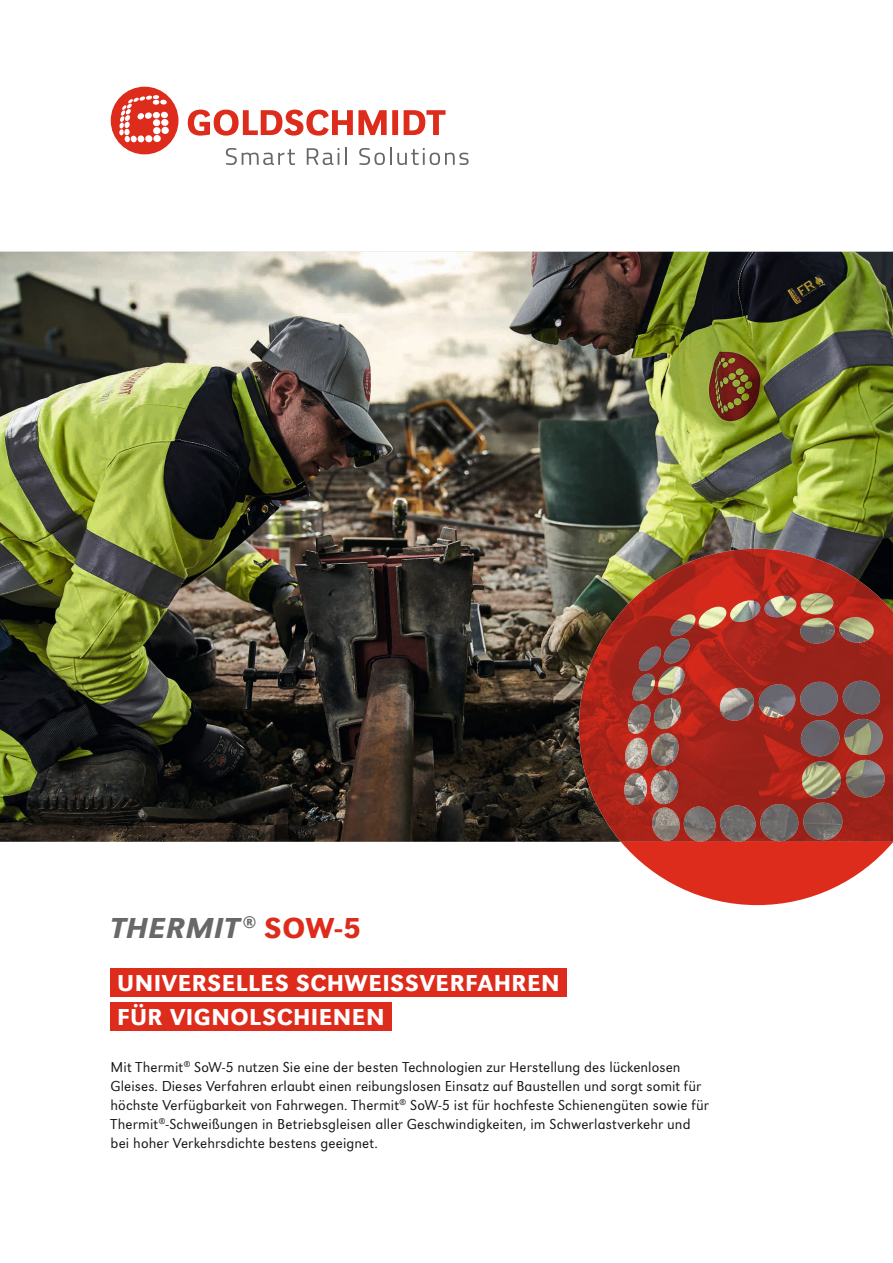
<style>
.page{position:relative;width:893px;height:1263px;background:#fff}
.page>*{position:absolute;margin:0;border:0;box-sizing:border-box;transform-origin:0 0}
.t1{font:30px "URW Grotesk Med Ita";letter-spacing:.02em;color:#686868}
.t2{font:500 24px/34.5px "URW Grotesk";letter-spacing:.025em;color:#fff}
.t3{font:300 15px/19.2px "URW Grotesk";letter-spacing:.005em;color:#151616}
.s1{font-family:"URW Grotesk";font-weight:500;color:#dd2b1c}
</style>
<div class="page">
<img style="left:0;top:252px;width:893px;height:590px">
<div style="left:111px;top:968px;width:456px;height:29px;background:#dd2b1c"></div>
<div style="left:111px;top:1003px;width:281px;height:28px;background:#dd2b1c"></div>
<svg style="left:188px;top:110px;width:258px;height:26px"></svg>
<svg style="left:111px;top:87px;width:67px;height:67px"></svg>
<svg style="left:226px;top:148px;width:69px;height:17px"></svg>
<svg style="left:307px;top:148px;width:32px;height:17px"></svg>
<svg style="left:345px;top:148px;width:2px;height:17px"></svg>
<svg style="left:359px;top:148px;width:110px;height:17px"></svg>
<svg style="left:621px;top:842px;width:272px;height:63px"></svg>
<img style="left:579px;top:549px;width:314px;height:293px">
<img style="left:699px;top:593px;width:132px;height:27px">
<h1 class="t1" style="left:111px;top:911px;width:252px">THERMIT <sup>®</sup> <span class="s1">SOW-5</span></h1>
<h2 class="t2" style="left:117px;top:965px;width:444px">UNIVERSELLES SCHWEISSVERFAHREN<br>FÜR VIGNOLSCHIENEN</h2>
<p class="t3" style="left:111px;top:1057px;width:600px">Mit Thermit<sup>®</sup> SoW-5 nutzen Sie eine der besten Technologien zur Herstellung des lücken losen Gleises. Dieses Verfahren erlaubt einen reibungslosen Einsatz auf Baustellen und sorgt somit für höchste Verfügbar keit von Fahrwegen. Thermit<sup>®</sup> SoW-5 ist für hochfeste Schienengüten sowie für Thermit<sup>®</sup>-Schweißungen in Betriebsgleisen aller Geschwindig keiten, im Schwerlastverkehr und bei hoher Verkehrsdichte bestens geeignet.</p>
</div>
